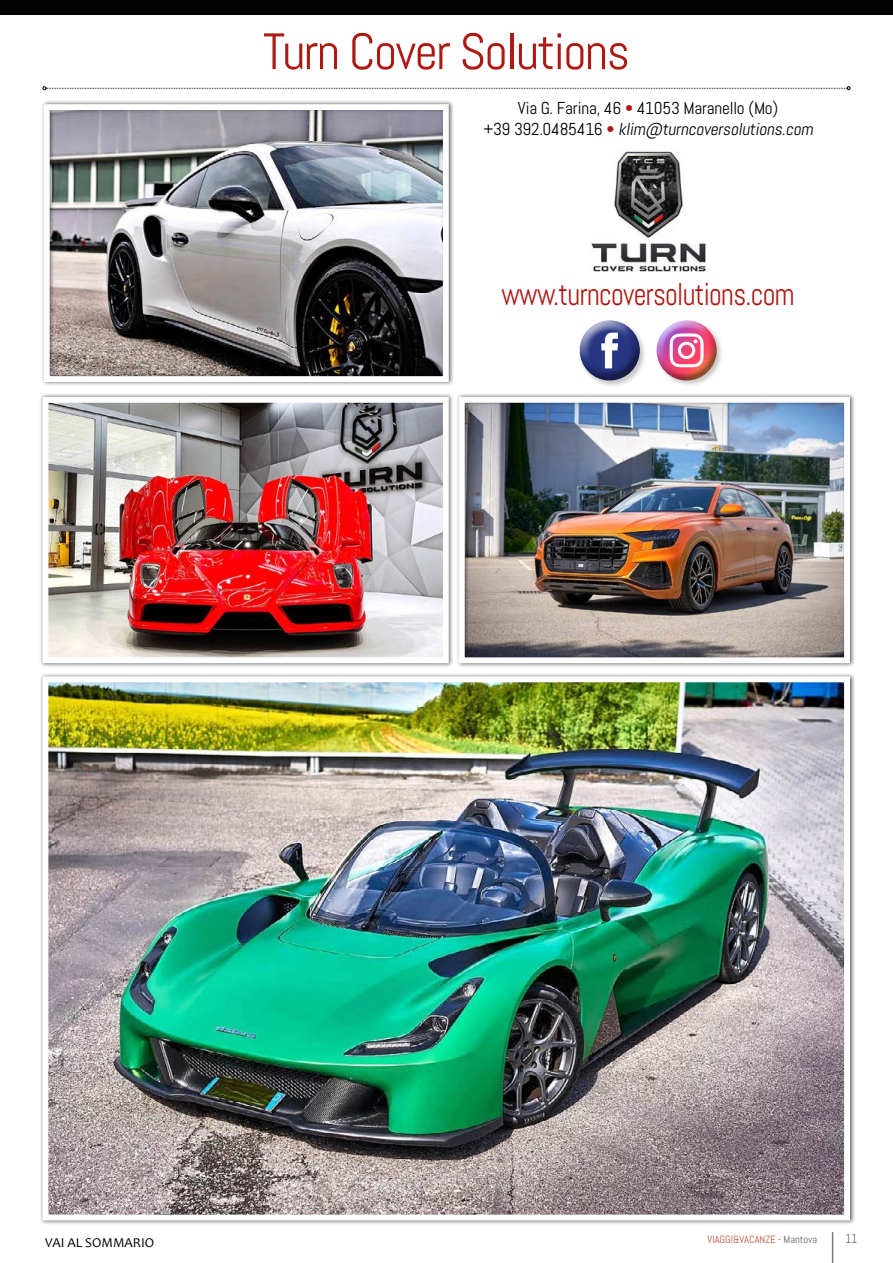
<style>
.page{position:relative;width:893px;height:1263px;background:#fff}
.page>*{position:absolute;margin:0;border:0;box-sizing:border-box;transform-origin:0 0}
.t1{font:51px "Abel";letter-spacing:-.03em;color:#ae1913}
.t2{font:31.5px "Abel";letter-spacing:-.025em;color:#ae1913;scale:.89 1}
.t3{font:17.25px/21px "Abel";letter-spacing:-.01em;color:#000;text-align:center}
.t4{font:300 14.7px "Calibri";color:#646363;scale:.85 1}
.t5{font:13.5px "Candara";color:#000}
.t6{font:10.5px "Abel";color:#c1533a}
.s1{color:#ae1913}
.s2{font-style:italic}
.s3{color:#646363}
</style>
<div class="page">
<hr style="left:832px;top:1232px;width:1px;height:31px;background:#7c7b7b">
<svg style="left:43px;top:86px;width:807px;height:4px"></svg>
<div style="left:41px;top:100px;width:413px;height:286px;background:#000;opacity:.59"></div>
<div style="left:44px;top:104px;width:405px;height:278px;border:6px solid #fff"></div>
<div style="left:456px;top:393px;width:399px;height:275px;background:#000;opacity:.59"></div>
<div style="left:459px;top:397px;width:391px;height:266px;border:6px solid #fff"></div>
<div style="left:40px;top:393px;width:414px;height:275px;background:#000;opacity:.59"></div>
<img style="left:50px;top:404px;width:392px;height:252px">
<div style="left:43px;top:397px;width:406px;height:266px;border:6px solid #fff"></div>
<div style="left:40px;top:672px;width:815px;height:552px;background:#000;opacity:.59"></div>
<img style="left:50px;top:683px;width:793px;height:530px">
<div style="left:43px;top:676px;width:807px;height:544px;border:6px solid #fff"></div>
<div style="left:0;top:0;width:893px;height:15px;background:#030303"></div>
<div style="left:579px;top:319px;width:68px;height:69px;background:#000;opacity:.22"></div>
<div style="left:569px;top:309px;width:75px;height:62px;background:#fff;opacity:.75"></div>
<div style="left:575px;top:329px;width:76px;height:54px;background:#000;opacity:.44"></div>
<img style="left:591px;top:151px;width:115px;height:121px">
<div style="left:648px;top:311px;width:71px;height:59px;background:#fff;opacity:.75"></div>
<div style="left:653px;top:329px;width:72px;height:60px;background:#000;opacity:.44"></div>
<h1 class="t1" style="left:263px;top:19px;width:369px">Turn Cover Solutions</h1>
<p class="t3" style="left:483px;top:97px;width:334px">Via G. Farina, 46 <span class="s1">•</span> 41053 Maranello (Mo)<br>+ 3 9 3 9 2 . 0 4 8 5 4 1 6 <span class="s1">•</span> <span class="s2">klim@turncoversolutions.com</span></p>
<h2 class="t2" style="left:502px;top:274px;width:331px">www.turncoversolutions.com</h2>
<p class="t5" style="left:45px;top:1234px;width:110px">VAI AL SOMMARIO</p>
<p class="t6" style="left:707px;top:1232px;width:111px">VIAGGI&amp;VACANZE <span class="s3">- Mantova</span></p>
<p class="t4" style="left:845px;top:1229px;width:16px">11</p>
</div>
